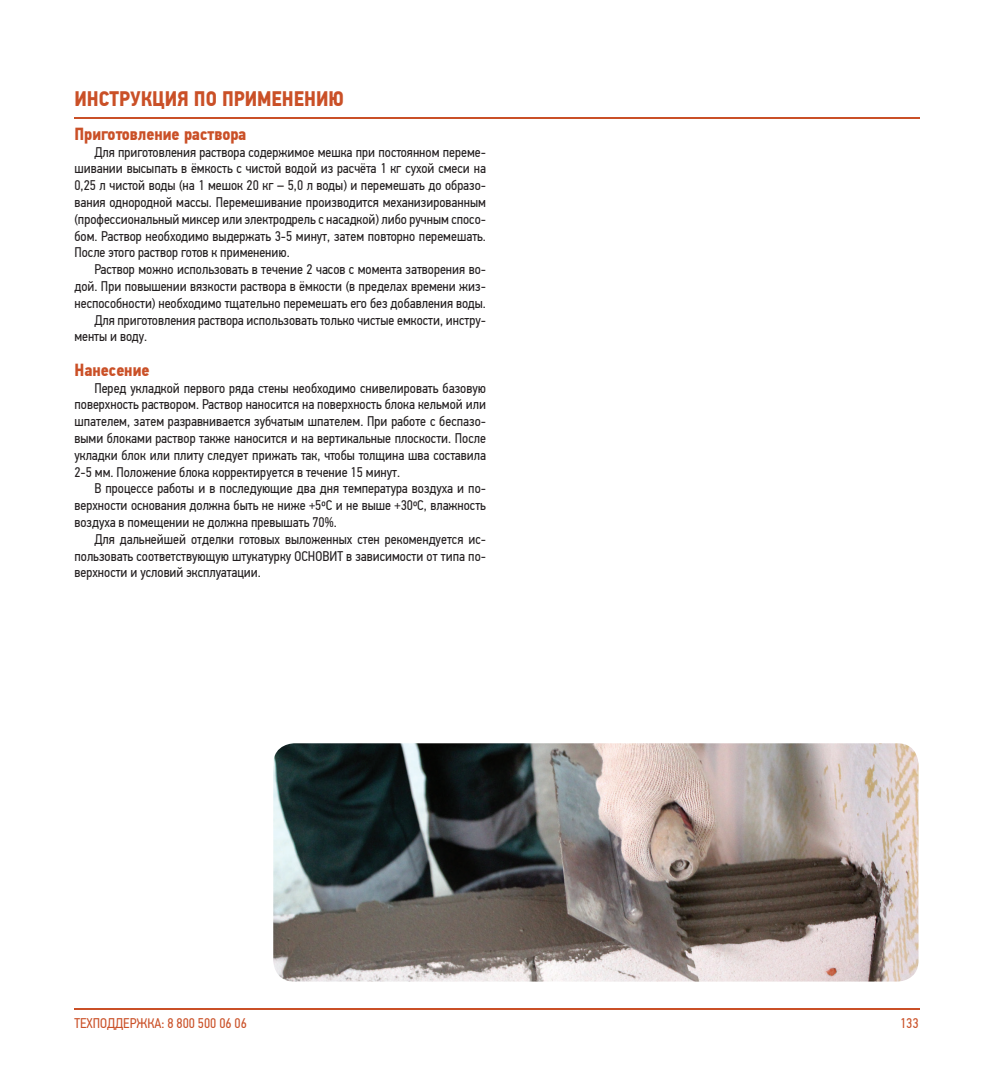
<style>
.page{position:relative;width:993px;height:1092px;background:#fff}
.page>*{position:absolute;margin:0;border:0;box-sizing:border-box;transform-origin:0 0}
.t1{font:700 21px "PF Din Text Cond Pro";color:#ca5027}
.t2{font:700 17.5px "PF Din Text Cond Pro";color:#ca5027}
.t3{font:14px "PF Din Text Cond Pro";color:#231f20}
.t4{font:14px "PF Din Text Cond Pro";color:#ca5027}
</style>
<div class="page">
<hr style="left:74px;top:118px;width:845px;height:1px;background:#ca5027">
<hr style="left:74px;top:1008px;width:845px;height:1px;background:#ca5027">
<img style="left:273px;top:743px;width:645px;height:238px">
<h1 class="t1" style="left:74px;top:86px;width:271px">ИНСТРУКЦИЯ ПО ПРИМЕНЕНИЮ</h1>
<p class="t2" style="left:74px;top:123px;width:173px">Приготовление раствора</p>
<p class="t3" style="left:94px;top:143px;width:393px">Для приготовления раствора содержимое мешка при постоянном переме-</p>
<p class="t3" style="left:74px;top:160px;width:413px">шивании высыпать в ёмкость с чистой водой из расчёта 1 кг сухой смеси на</p>
<p class="t3" style="left:74px;top:177px;width:413px">0,25 л чистой воды (на 1 мешок 20 кг – 5,0 л воды) и перемешать до образо-</p>
<p class="t3" style="left:74px;top:194px;width:413px">вания однородной массы. Перемешивание производится механизированным</p>
<p class="t3" style="left:74px;top:211px;width:413px">(профессиональный миксер или электродрель с насадкой) либо ручным спосо-</p>
<p class="t3" style="left:74px;top:227px;width:413px">бом. Раствор необходимо выдержать 3-5 минут, затем повторно перемешать.</p>
<p class="t3" style="left:74px;top:244px;width:217px">После этого раствор готов к применению.</p>
<p class="t3" style="left:94px;top:261px;width:393px">Раствор можно использовать в течение 2 часов с момента затворения во-</p>
<p class="t3" style="left:74px;top:278px;width:413px">дой. При повышении вязкости раствора в ёмкости (в пределах времени жиз-</p>
<p class="t3" style="left:74px;top:295px;width:413px">неспособности) необходимо тщательно перемешать его без добавления воды.</p>
<p class="t3" style="left:94px;top:311px;width:393px">Для приготовления раствора использовать только чистые емкости, инстру-</p>
<p class="t3" style="left:74px;top:328px;width:74px">менты и воду.</p>
<p class="t2" style="left:74px;top:359px;width:77px">Нанесение</p>
<p class="t3" style="left:94px;top:379px;width:393px">Перед укладкой первого ряда стены необходимо снивелировать базовую</p>
<p class="t3" style="left:74px;top:396px;width:413px">поверхность раствором. Раствор наносится на поверхность блока кельмой или</p>
<p class="t3" style="left:74px;top:413px;width:413px">шпателем, затем разравнивается зубчатым шпателем. При работе с беспазо-</p>
<p class="t3" style="left:74px;top:430px;width:413px">выми блоками раствор также наносится и на вертикальные плоскости. После</p>
<p class="t3" style="left:74px;top:446px;width:413px">укладки блок или плиту следует прижать так, чтобы толщина шва составила</p>
<p class="t3" style="left:74px;top:463px;width:327px">2-5 мм. Положение блока корректируется в течение 15 минут.</p>
<p class="t3" style="left:94px;top:480px;width:393px">В процессе работы и в последующие два дня температура воздуха и по-</p>
<p class="t3" style="left:74px;top:497px;width:413px">верхности основания должна быть не ниже +5ºС и не выше +30ºС, влажность</p>
<p class="t3" style="left:74px;top:514px;width:264px">воздуха в помещении не должна превышать 70%.</p>
<p class="t3" style="left:94px;top:530px;width:393px">Для дальнейшей отделки готовых выложенных стен рекомендуется ис-</p>
<p class="t3" style="left:74px;top:547px;width:413px">пользовать соответствующую штукатурку ОСН ОВИТ в зависимости от типа по-</p>
<p class="t3" style="left:74px;top:564px;width:188px">верхности и условий эксплуатации.</p>
<p class="t4" style="left:74px;top:1014px;width:174px">ТЕХПОДДЕРЖКА: 8 800 500 06 06</p>
<p class="t4" style="left:899px;top:1014px;width:20px">133</p>
</div>
